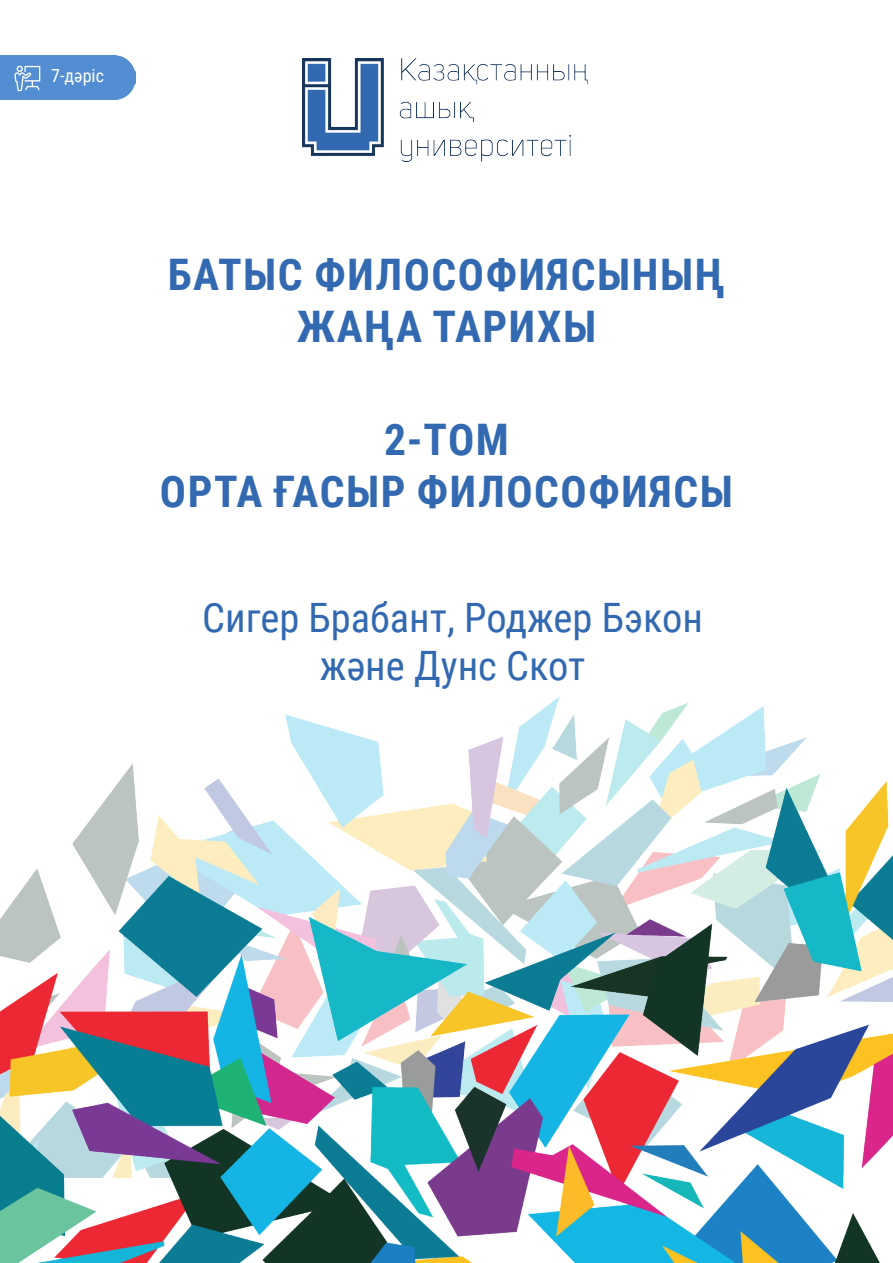
<style>
.page{position:relative;width:893px;height:1263px;background:#fff}
.page>*{position:absolute;margin:0;border:0;box-sizing:border-box;transform-origin:0 0}
.t1{font:700 43.5px/52.2px "Roboto Condensed";letter-spacing:.035em;color:#3269b1;text-align:center}
.t2{font:40.5px "Roboto Condensed";color:#3269b1}
.t3{font:18px "Roboto Condensed";color:#fff}
</style>
<div class="page">
<img style="left:302px;top:58px;width:285px;height:104px">
<img style="left:285px;top:697px;width:480px;height:32px">
<img style="left:0;top:729px;width:892px;height:534px">
<div style="left:0;top:55px;width:136px;height:45px;background:#538dd2"></div>
<svg style="left:14px;top:66px;width:26px;height:25px"></svg>
<p class="t3" style="left:51px;top:63px;width:54px">7-дәріс</p>
<p class="t1" style="left:168px;top:246px;width:558px">БАТЫС ФИЛОСОФИЯСЫНЫҢ<br>ЖАҢА ТАРИХЫ</p>
<p class="t1" style="left:160px;top:412px;width:574px">2-ТОМ<br>ОРТА ҒАСЫР ФИЛОСОФИЯСЫ</p>
<p class="t2" style="left:202px;top:589px;width:502px">Сигер Брабант, Роджер Бэкон</p>
<p class="t2" style="left:320px;top:638px;width:267px">және Дунс Скот</p>
</div>
